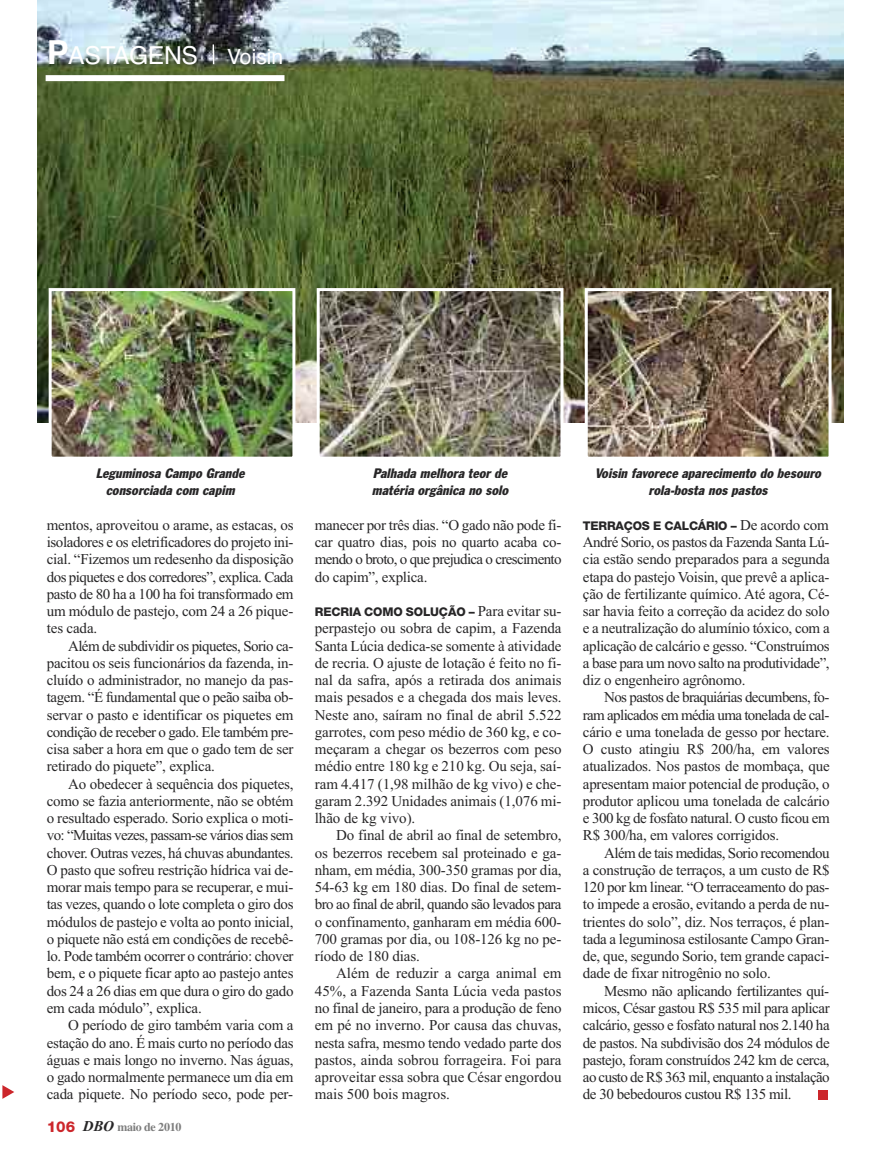
<style>
.page{position:relative;width:885px;height:1170px;background:#fff}
.page>*{position:absolute;margin:0;border:0;box-sizing:border-box;transform-origin:0 0}
.t1{font:24.75px "Helvetica";letter-spacing:-.02em;color:#fff}
.t2{font:15px/17.2px "Times New Roman";letter-spacing:-.015em;color:#272627;text-align:justify}
.t3{font:italic condensed 13.5px/17.2px "Franklin Gothic BT";color:#272627;text-align:center}
.t4{font:800 12px "Helvetica Neue";letter-spacing:-.015em;color:#272627}
.t5{font:700 12px "Times";letter-spacing:-.025em;color:#7d7d7d}
.s1{font-weight:700;font-size:33px}
.s2{font-size:21px}
.s3{font-family:"Helvetica Neue";font-weight:800;font-size:15px;color:#cc262b}
.s4{font-family:"Times New Roman";font-style:italic;font-size:15px;color:#272627}
.s5{font-family:"Times New Roman";font-weight:400;font-size:15px}
</style>
<div class="page">
<img style="left:37px;top:0;width:806px;height:422px">
<hr style="left:212px;top:44px;width:2px;height:20px;background:#fff">
<div style="left:46px;top:75px;width:238px;height:6px;background:#fff"></div>
<div style="left:818px;top:1089px;width:9px;height:10px;background:#cc262b"></div>
<img style="left:53px;top:292px;width:238px;height:163px">
<div style="left:49px;top:288px;width:246px;height:171px;border:3px solid #fff"></div>
<img style="left:320px;top:292px;width:239px;height:163px">
<div style="left:316px;top:288px;width:247px;height:171px;border:3px solid #fff"></div>
<img style="left:588px;top:292px;width:239px;height:163px">
<div style="left:584px;top:288px;width:247px;height:171px;border:3px solid #fff"></div>
<svg style="left:2px;top:1085px;width:12px;height:13px"></svg>
<h1 class="t1" style="left:47px;top:41px;width:238px"><span class="s1">P</span>ASTAGENS <span class="s2">Voisin</span></h1>
<p class="t3" style="left:96px;top:465px;width:153px">Leguminosa Campo Grande consorciada com capim</p>
<p class="t3" style="left:372px;top:465px;width:140px;text-align:left">Palhada melhora teor de matéria orgânica no solo</p>
<p class="t3" style="left:595px;top:465px;width:230px">Voisin favorece aparecimento do besouro rola-bosta nos pastos</p>
<p class="t2" style="left:47px;top:516px;width:248px">mentos, aproveitou o arame, as estacas, os isoladores e os eletrificadores do projeto ini&shy;cial. “Fizemos um redesenho da disposição dos piquetes e dos corredores”, explica. Cada pasto de 80 ha a 100 ha foi transformado em um módulo de pastejo, com 24 a 26 pique&shy;tes cada.</p>
<p class="t2" style="left:47px;top:636px;width:248px;text-indent:21px">Além de subdividir os piquetes, Sorio ca&shy;pacitou os seis funcionários da fazenda, in&shy;cluído o administrador, no manejo da pas&shy;tagem. “É fundamental que o peão saiba ob&shy;servar o pasto e identificar os piquetes em condição de receber o gado. Ele também pre&shy;cisa saber a hora em que o gado tem de ser retirado do piquete”, explica.</p>
<p class="t2" style="left:47px;top:774px;width:248px;text-indent:21px">Ao obedecer à sequência dos piquetes, como se fazia anteriormente, não se obtém o resultado esperado. Sorio explica o moti&shy;vo: “Muitas vezes, passam-se vários dias sem chover. Outras vezes, há chuvas abundantes.<br>O pasto que sofreu restrição hídrica vai de&shy;morar mais tempo para se recuperar, e mui&shy;tas vezes, quando o lote completa o giro dos módulos de pastejo e volta ao ponto inicial, o piquete não está em condições de recebê&shy;lo. Pode também ocorrer o contrário: chover bem, e o piquete ficar apto ao pastejo antes dos 24 a 26 dias em que dura o giro do gado em cada módulo”, explica.</p>
<p class="t2" style="left:47px;top:1016px;width:248px;text-indent:21px">O período de giro também varia com a estação do ano. É mais curto no período das águas e mais longo no inverno. Nas águas, o gado normalmente permanece um dia em cada piquete. No período seco, pode per-</p>
<p class="t5" style="left:47px;top:1119px;width:136px"><span class="s3">106</span> <span class="s4">DBO</span> maio de 2010</p>
<p class="t2" style="left:315px;top:516px;width:248px">manecer por três dias. “O gado não pode fi&shy;car quatro dias, pois no quarto acaba co&shy;mendo o broto, o que prejudica o crescimento do capim”, explica.</p>
<p class="t4" style="left:315px;top:607px;width:248px">RECRIA COMO SOLUÇÃO – <span class="s5">Para evitar su-</span></p>
<p class="t2" style="left:315px;top:619px;width:248px">perpastejo ou sobra de capim, a Fazenda Santa Lúcia dedica-se somente à atividade de recria. O ajuste de lotação é feito no fi&shy;nal da safra, após a retirada dos animais mais pesados e a chegada dos mais leves.<br>Neste ano, saíram no final de abril 5.522 garrotes, com peso médio de 360 kg, e co&shy;meçaram a chegar os bezerros com peso médio entre 180 kg e 210 kg. Ou seja, saí&shy;ram 4.417 (1,98 milhão de kg vivo) e che&shy;garam 2.392 Unidades animais (1,076 mi&shy;lhão de kg vivo).</p>
<p class="t2" style="left:315px;top:826px;width:248px;text-indent:21px">Do final de abril ao final de setembro, os bezerros recebem sal proteinado e ga&shy;nham, em média, 300-350 gramas por dia, 54-63 kg em 180 dias. Do final de setem&shy;bro ao final de abril, quando são levados para o confinamento, ganharam em média 600- 700 gramas por dia, ou 108-126 kg no pe&shy;ríodo de 180 dias.</p>
<p class="t2" style="left:315px;top:964px;width:248px;text-indent:21px">Além de reduzir a carga animal em 45%, a Fazenda Santa Lúcia veda pastos no final de janeiro, para a produção de feno em pé no inverno. Por causa das chuvas, nesta safra, mesmo tendo vedado parte dos pastos, ainda sobrou forrageira. Foi para aproveitar essa sobra que César engordou mais 500 bois magros.</p>
<p class="t4" style="left:583px;top:521px;width:247px">TERRAÇOS E CALCÁRIO – <span class="s5">De acordo com</span></p>
<p class="t2" style="left:583px;top:533px;width:248px">André Sorio, os pastos da Fazenda Santa Lú&shy;cia estão sendo preparados para a segunda etapa do pastejo Voisin, que prevê a aplica&shy;ção de fertilizante químico. Até agora, Cé&shy;sar havia feito a correção da acidez do solo e a neutralização do alumínio tóxico, com a aplicação de calcário e gesso. “Construímos a base para um novo salto na produtividade”, diz o engenheiro agrônomo.</p>
<p class="t2" style="left:583px;top:688px;width:248px;text-indent:21px">Nos pastos de braquiárias decumbens, fo&shy;ram aplicados em média uma tonelada de cal&shy;cário e uma tonelada de gesso por hectare.<br>O custo atingiu R$ 200/ha, em valores atualizados. Nos pastos de mombaça, que apresentam maior potencial de produção, o produtor aplicou uma tonelada de calcário e 300 kg de fosfato natural. O custo ficou em R$ 300/ha, em valores corrigidos.</p>
<p class="t2" style="left:583px;top:843px;width:248px;text-indent:21px">Além de tais medidas, Sorio recomendou a construção de terraços, a um custo de R$ 120 por km linear. “O terraceamento do pas&shy;to impede a erosão, evitando a perda de nu&shy;trientes do solo”, diz. Nos terraços, é plan&shy;tada a leguminosa estilosante Campo Gran&shy;de, que, segundo Sorio, tem grande capaci&shy;dade de fixar nitrogênio no solo.</p>
<p class="t2" style="left:583px;top:981px;width:248px;text-indent:21px">Mesmo não aplicando fertilizantes quí&shy;micos, César gastou R$ 535 mil para aplicar calcário, gesso e fosfato natural nos 2.140 ha de pastos. Na subdivisão dos 24 módulos de pastejo, foram construídos 242 km de cerca, ao custo de R$ 363 mil, enquanto a instalação de 30 bebedouros custou R$ 135 mil.</p>
</div>
